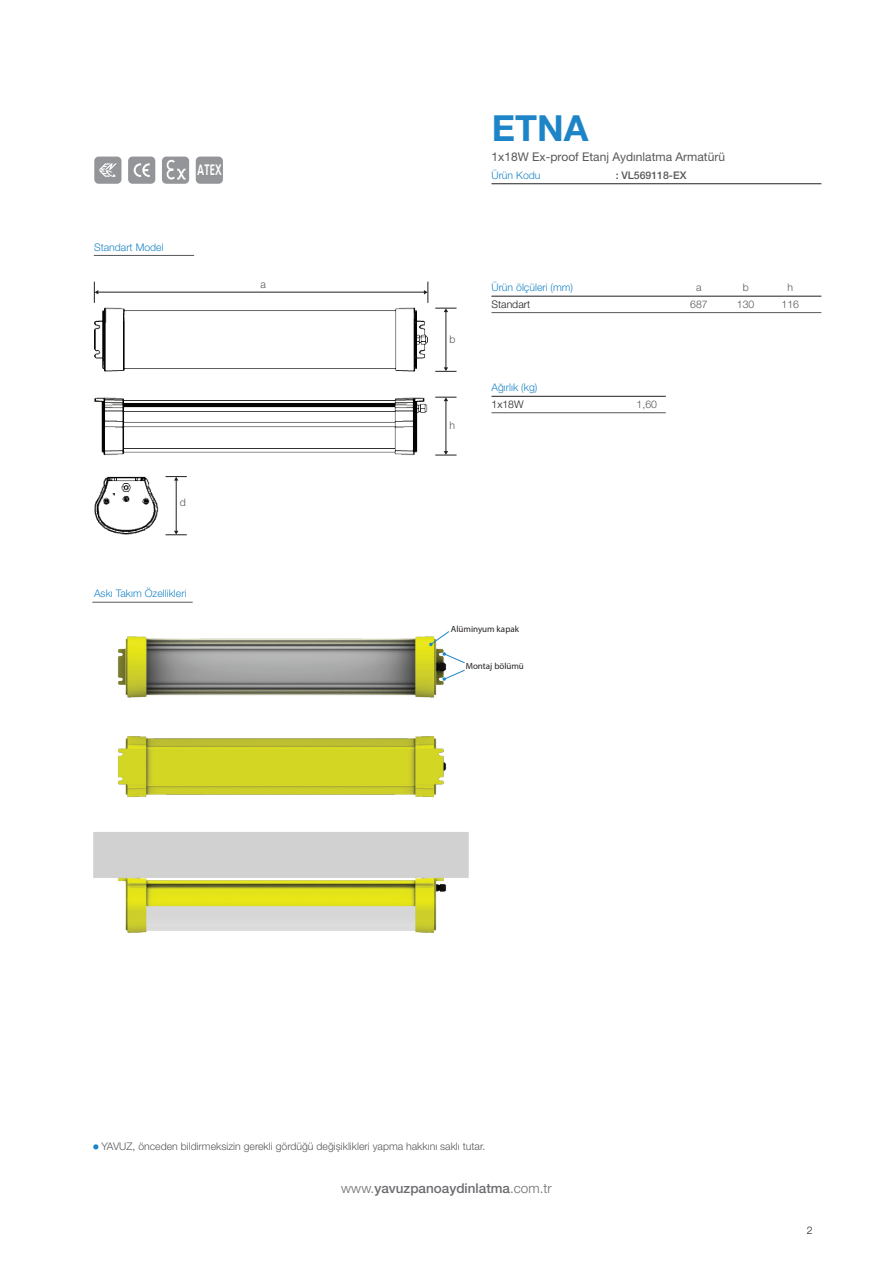
<style>
.page{position:relative;width:893px;height:1263px;background:#fff}
.page>*{position:absolute;margin:0;border:0;box-sizing:border-box;transform-origin:0 0}
.t1{font:700 36px "Helvetica Neue LT Pro";color:#1d85c7}
.t2{font:500 15.75px "Horatio D";color:#fff;scale:.83 1}
.t3{font:500 13.5px "Helvetica Neue LT Pro";color:#6c6d70}
.t4{font:12px "Helvetica Neue LT Pro";color:#57585a}
.t5{font:300 10.5px "Helvetica Neue LT Pro";color:#57585a}
.t6{font:300 10.5px "Helvetica Neue LT Pro";color:#1d85c7}
.t7{font:300 10.5px "Helvetica Neue LT Pro";color:#231f20}
.t8{font:500 10.5px "Helvetica Neue LT Pro";color:#57585a}
.t9{font:9px "Myriad Pro";color:#231f20}
.s1{font-weight:300}
</style>
<div class="page">
<img style="left:93px;top:631px;width:376px;height:302px">
<img style="left:94px;top:476px;width:65px;height:59px">
<hr style="left:491px;top:183px;width:330px;height:1px;background:#231f20">
<hr style="left:491px;top:296px;width:330px;height:1px;background:#231f20">
<hr style="left:94px;top:255px;width:100px;height:1px;background:#57585a">
<hr style="left:92px;top:602px;width:101px;height:1px;background:#57585a">
<hr style="left:491px;top:312px;width:330px;height:1px;background:#57585a">
<hr style="left:491px;top:396px;width:175px;height:1px;background:#231f20">
<hr style="left:491px;top:412px;width:175px;height:1px;background:#57585a">
<div style="left:196px;top:157px;width:27px;height:27px;background:#939598;border-radius:4px"></div>
<div style="left:94px;top:157px;width:27px;height:27px;background:#939598;border-radius:4px"></div>
<svg style="left:99px;top:163px;width:18px;height:14px"></svg>
<div style="left:128px;top:157px;width:27px;height:27px;background:#939598;border-radius:4px"></div>
<svg style="left:134px;top:163px;width:16px;height:14px"></svg>
<hr style="left:98px;top:292px;width:327px;height:1px;background:#231f20">
<svg style="left:94px;top:282px;width:4px;height:16px"></svg>
<svg style="left:424px;top:282px;width:5px;height:16px"></svg>
<hr style="left:446px;top:311px;width:1px;height:58px;background:#231f20">
<svg style="left:435px;top:308px;width:22px;height:4px"></svg>
<svg style="left:435px;top:367px;width:22px;height:5px"></svg>
<hr style="left:446px;top:400px;width:1px;height:52px;background:#231f20">
<svg style="left:435px;top:397px;width:22px;height:4px"></svg>
<svg style="left:435px;top:451px;width:22px;height:5px"></svg>
<hr style="left:176px;top:480px;width:1px;height:52px;background:#231f20">
<svg style="left:166px;top:476px;width:21px;height:4px"></svg>
<svg style="left:166px;top:531px;width:21px;height:4px"></svg>
<svg style="left:93px;top:1144px;width:5px;height:5px"></svg>
<img style="left:162px;top:156px;width:28px;height:28px">
<img style="left:93px;top:298px;width:336px;height:158px">
<svg style="left:429px;top:631px;width:20px;height:15px"></svg>
<svg style="left:442px;top:652px;width:23px;height:11px"></svg>
<svg style="left:442px;top:670px;width:23px;height:11px"></svg>
<p class="t6" style="left:94px;top:240px;width:71px">Standart Model</p>
<h2 class="t2" style="left:197px;top:160px;width:31px">ATEX</h2>
<p class="t5" style="left:260px;top:277px;width:7px">a</p>
<p class="t5" style="left:180px;top:496px;width:8px">d</p>
<p class="t6" style="left:94px;top:587px;width:94px">Askı Takım Özellikleri</p>
<h1 class="t1" style="left:492px;top:106px;width:98px">ETNA</h1>
<p class="t4" style="left:491px;top:150px;width:235px">1x18W Ex-proof Etanj Aydınlatma Armatürü</p>
<p class="t6" style="left:491px;top:169px;width:51px">Ürün Kodu</p>
<p class="t8" style="left:616px;top:169px;width:72px">: VL569118-EX</p>
<p class="t5" style="left:450px;top:333px;width:8px">b</p>
<p class="t5" style="left:450px;top:419px;width:7px">h</p>
<p class="t6" style="left:491px;top:281px;width:83px">Ürün ölçüleri (mm)</p>
<p class="t7" style="left:491px;top:298px;width:40px">Standart</p>
<p class="t6" style="left:491px;top:381px;width:47px">Ağırlık (kg)</p>
<p class="t7" style="left:491px;top:398px;width:34px">1x18W</p>
<p class="t5" style="left:637px;top:398px;width:22px">1,60</p>
<p class="t5" style="left:696px;top:281px;width:7px">a</p>
<p class="t5" style="left:743px;top:281px;width:8px">b</p>
<p class="t5" style="left:787px;top:281px;width:7px">h</p>
<p class="t5" style="left:690px;top:298px;width:19px">687</p>
<p class="t5" style="left:737px;top:298px;width:19px">130</p>
<p class="t5" style="left:781px;top:298px;width:19px">116</p>
<p class="t9" style="left:451px;top:624px;width:70px">Alüminyum kapak</p>
<p class="t9" style="left:466px;top:660px;width:60px">Montaj bölümü</p>
<p class="t5" style="left:101px;top:1140px;width:385px">YAVUZ, önceden bildirmeksizin gerekli gördüğü değișiklikleri yapma hakkını saklı tutar.</p>
<p class="t3" style="left:341px;top:1180px;width:212px"><span class="s1">www.</span>yavuzpanoaydinlatma<span class="s1">.com.tr</span></p>
<p class="t7" style="left:807px;top:1224px;width:7px">2</p>
</div>
